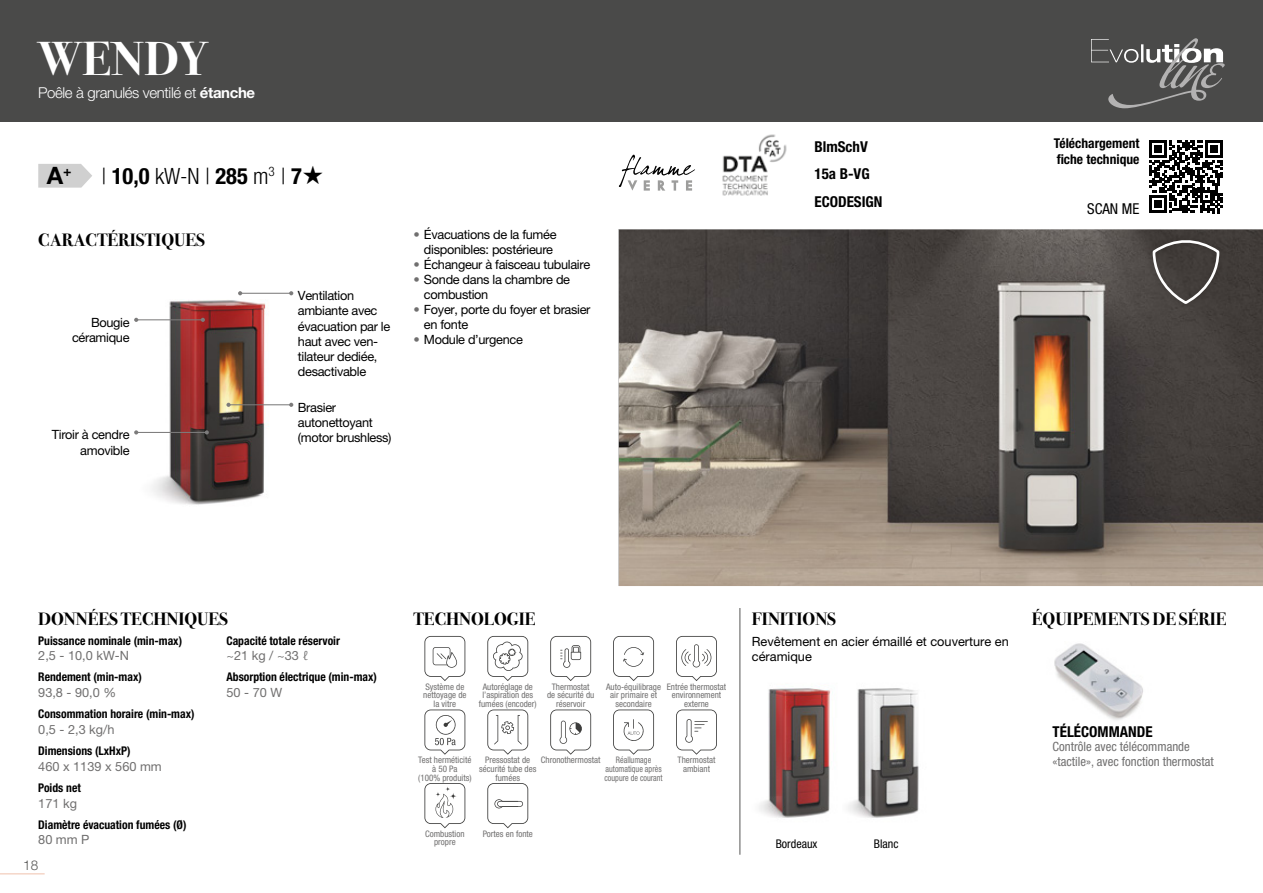
<style>
.page{position:relative;width:1263px;height:893px;background:#fff}
.page>*{position:absolute;margin:0;border:0;box-sizing:border-box;transform-origin:0 0}
.t1{font:700 48px "Bodoni Svty Two ITCTT";letter-spacing:.02em;color:#fff}
.t2{font:700 24px "Helvetica Neue LT Pro";color:#000}
.t3{font:300 condensed 22.5px "Helvetica Neue LT Pro";color:#000}
.t4{font:700 18px "Bodoni Svty Two ITCTT";color:#000}
.t5{font:700 condensed 15px "Helvetica Neue LT Pro";color:#000}
.t6{font:300 15px "Helvetica Neue LT Pro";letter-spacing:-.025em;color:#fff}
.t7{font:condensed 15px "Helvetica Neue LT Pro";color:#000}
.t8{font:700 condensed 13.5px/16.2px "Helvetica Neue LT Pro";color:#000}
.t9{font:300 13.5px "Helvetica Neue LT Pro";color:#575756}
.t10{font:12.75px/15.1px "Helvetica Neue LT Pro";letter-spacing:-.025em;color:#000}
.t11{font:12.75px "Helvetica Neue LT Pro";color:#706f6f}
.t12{font:condensed 12.75px/15px "Helvetica Neue LT Pro";color:#706f6f}
.t13{font:12.75px/15px "Helvetica Neue LT Pro";color:#000}
.t14{font:700 condensed 12px "Helvetica Neue LT Pro";color:#000}
.t15{font:condensed 12px "Helvetica Neue LT Pro";color:#000}
.t16{font:condensed 9px/8.7px "Helvetica Neue LT Pro";color:#706f6f;text-align:center}
.t17{font:condensed 9px/8.7px "Helvetica Neue LT Pro";color:#706f6f;text-align:center;scale:.9 1}
.s1{font-weight:700}
.s2{font-family:"Starz 2";font-weight:400;font-stretch:normal;font-size:25.5px}
.s3{color:#706f6f}
</style>
<div class="page">
<hr style="left:0;top:873px;width:45px;height:1px;background:#f1c8b6">
<img style="left:1054px;top:643px;width:89px;height:77px">
<svg style="left:487px;top:636px;width:41px;height:45px"></svg>
<svg style="left:613px;top:636px;width:41px;height:45px"></svg>
<svg style="left:676px;top:636px;width:41px;height:45px"></svg>
<svg style="left:676px;top:709px;width:41px;height:46px"></svg>
<svg style="left:550px;top:709px;width:41px;height:46px"></svg>
<svg style="left:487px;top:709px;width:41px;height:46px"></svg>
<svg style="left:613px;top:709px;width:41px;height:46px"></svg>
<svg style="left:424px;top:709px;width:41px;height:46px"></svg>
<svg style="left:487px;top:783px;width:41px;height:45px"></svg>
<svg style="left:424px;top:783px;width:41px;height:45px"></svg>
<svg style="left:550px;top:636px;width:41px;height:45px"></svg>
<svg style="left:424px;top:636px;width:41px;height:45px"></svg>
<svg style="left:38px;top:164px;width:54px;height:24px"></svg>
<img style="left:135px;top:292px;width:159px;height:213px">
<img style="left:619px;top:229px;width:644px;height:357px">
<svg style="left:1149px;top:140px;width:73px;height:73px"></svg>
<hr style="left:739px;top:608px;width:1px;height:247px;background:#575756">
<img style="left:1146px;top:233px;width:80px;height:77px">
<svg style="left:1150px;top:238px;width:70px;height:67px;background:#56524f"></svg>
<hr style="left:136px;top:432px;width:71px;height:1px;background:#7c7b7b">
<svg style="left:134px;top:430px;width:4px;height:4px"></svg>
<svg style="left:205px;top:430px;width:4px;height:4px"></svg>
<hr style="left:136px;top:319px;width:67px;height:1px;background:#7c7b7b">
<svg style="left:134px;top:318px;width:4px;height:4px"></svg>
<svg style="left:201px;top:318px;width:4px;height:4px"></svg>
<hr style="left:240px;top:293px;width:51px;height:1px;background:#7c7b7b">
<svg style="left:238px;top:291px;width:4px;height:4px"></svg>
<svg style="left:289px;top:291px;width:4px;height:4px"></svg>
<hr style="left:229px;top:404px;width:62px;height:1px;background:#7c7b7b">
<svg style="left:226px;top:403px;width:5px;height:4px"></svg>
<svg style="left:289px;top:403px;width:4px;height:4px"></svg>
<img style="left:759px;top:688px;width:160px;height:130px">
<div style="left:0;top:0;width:1263px;height:122px;background:#4a4a49"></div>
<svg style="left:1091px;top:38px;width:134px;height:70px"></svg>
<svg style="left:619px;top:154px;width:76px;height:37px"></svg>
<img style="left:722px;top:134px;width:65px;height:62px">
<h1 class="t1" style="left:38px;top:30px;width:169px">WENDY</h1>
<h3 class="t6" style="left:38px;top:87px;width:219px">Poêle à granulés ventilé et <span class="s1">étanche</span></h3>
<h2 class="t2" style="left:47px;top:162px;width:26px">A<sup>+</sup></h2>
<h3 class="t3" style="left:101px;top:168px;width:223px">| <span class="s1">10,0</span> kW-N | <span class="s1">285</span> m<sup>3</sup> | <span class="s1">7</span><span class="s2">A</span></h3>
<h3 class="t4" style="left:38px;top:229px;width:168px">CARACTÉRISTIQUES</h3>
<h3 class="t10" style="left:72px;top:316px;width:59px;text-align:right">Bougie céramique</h3>
<h3 class="t10" style="left:52px;top:429px;width:79px;text-align:right">Tiroir à cendre amovible</h3>
<h3 class="t10" style="left:298px;top:290px;width:94px">Ventilation ambiante avec évacuation par le haut avec ven&shy;tilateur dediée, desactivable</h3>
<h3 class="t10" style="left:298px;top:401px;width:95px">Brasier autonettoyant (motor brushless)</h3>
<h3 class="t10" style="left:413px;top:228px;width:145px;text-align:center"><span class="s3">•</span> Évacuations de la fumée disponibles: postérieure</h3>
<h3 class="t10" style="left:413px;top:258px;width:178px"><span class="s3">•</span> Échangeur à faisceau tubulaire</h3>
<h3 class="t10" style="left:424px;top:273px;width:148px;text-indent:-11px"><span class="s3">•</span> Sonde dans la chambre de combustion</h3>
<h3 class="t10" style="left:424px;top:304px;width:168px;text-indent:-11px"><span class="s3">•</span> Foyer, porte du foyer et brasier en fonte</h3>
<h3 class="t10" style="left:413px;top:334px;width:111px"><span class="s3">•</span> Module d’urgence</h3>
<h3 class="t5" style="left:814px;top:141px;width:55px">BlmSchV</h3>
<h3 class="t5" style="left:814px;top:169px;width:57px">15a B-VG</h3>
<h3 class="t5" style="left:814px;top:196px;width:70px">ECODESIGN</h3>
<h3 class="t8" style="left:1054px;top:136px;width:87px">Téléchargement fiche technique</h3>
<h3 class="t7" style="left:1087px;top:203px;width:54px">SCAN ME</h3>
<h3 class="t4" style="left:38px;top:608px;width:191px">DONNÉES TECHNIQUES</h3>
<h3 class="t14" style="left:38px;top:636px;width:145px">Puissance nominale (min-max)</h3>
<h3 class="t11" style="left:38px;top:651px;width:92px">2,5 - 10,0 kW-N</h3>
<h3 class="t14" style="left:38px;top:673px;width:105px">Rendement (min-max)</h3>
<h3 class="t11" style="left:38px;top:688px;width:79px">93,8 - 90,0 %</h3>
<h3 class="t14" style="left:38px;top:710px;width:158px">Consommation horaire (min-max)</h3>
<h3 class="t11" style="left:38px;top:725px;width:78px">0,5 - 2,3 kg/h</h3>
<h3 class="t14" style="left:38px;top:746px;width:94px">Dimensions (LxHxP)</h3>
<h3 class="t11" style="left:38px;top:762px;width:125px">460 x 1139 x 560 mm</h3>
<h3 class="t14" style="left:38px;top:783px;width:44px">Poids net</h3>
<h3 class="t11" style="left:38px;top:798px;width:40px">171 kg</h3>
<h3 class="t14" style="left:38px;top:820px;width:150px">Diamètre évacuation fumées (Ø)</h3>
<h3 class="t11" style="left:38px;top:835px;width:53px">80 mm P</h3>
<h3 class="t9" style="left:23px;top:860px;width:17px">18</h3>
<h3 class="t14" style="left:226px;top:636px;width:115px">Capacité totale réservoir</h3>
<h3 class="t11" style="left:226px;top:651px;width:84px">~21 kg / ~33 ℓ</h3>
<h3 class="t14" style="left:226px;top:673px;width:152px">Absorption électrique (min-max)</h3>
<h3 class="t11" style="left:226px;top:688px;width:57px">50 - 70 W</h3>
<h3 class="t4" style="left:413px;top:608px;width:124px">TECHNOLOGIE</h3>
<h3 class="t4" style="left:752px;top:608px;width:86px">FINITIONS</h3>
<h3 class="t4" style="left:1032px;top:608px;width:196px">ÉQUIPEMENTS DE SÉRIE</h3>
<h3 class="t13" style="left:752px;top:636px;width:258px">Revêtement en acier émaillé et couverture en céramique</h3>
<p class="t16" style="left:423px;top:683px;width:45px">Système de nettoyage de la vitre</p>
<p class="t16" style="left:479px;top:683px;width:59px">Autoréglage de l’aspiration des fumées (encoder)</p>
<p class="t16" style="left:547px;top:683px;width:49px">Thermostat de sécurité du réservoir</p>
<p class="t16" style="left:606px;top:683px;width:57px">Auto-équilibrage air primaire et secondaire</p>
<p class="t16" style="left:667px;top:683px;width:61px">Entrée thermostat environnement externe</p>
<p class="t16" style="left:418px;top:757px;width:55px">Test herméticité à 50 Pa<br>(100% produits)</p>
<p class="t16" style="left:479px;top:757px;width:59px">Pressostat de sécurité tube des fumées</p>
<p class="t16" style="left:541px;top:757px;width:61px">Chronothermostat</p>
<p class="t17" style="left:604px;top:757px;width:66px">Réallumage automatique après coupure de courant</p>
<p class="t16" style="left:677px;top:757px;width:39px">Thermostat ambiant</p>
<p class="t16" style="left:425px;top:830px;width:41px">Combustion propre</p>
<p class="t16" style="left:483px;top:830px;width:52px">Portes en fonte</p>
<h3 class="t15" style="left:776px;top:839px;width:43px">Bordeaux</h3>
<h3 class="t15" style="left:874px;top:839px;width:26px">Blanc</h3>
<h3 class="t5" style="left:1052px;top:727px;width:101px">TÉLÉCOMMANDE</h3>
<h3 class="t12" style="left:1052px;top:740px;width:163px">Contrôle avec télécommande «tactile», avec fonction thermostat</h3>
</div>
